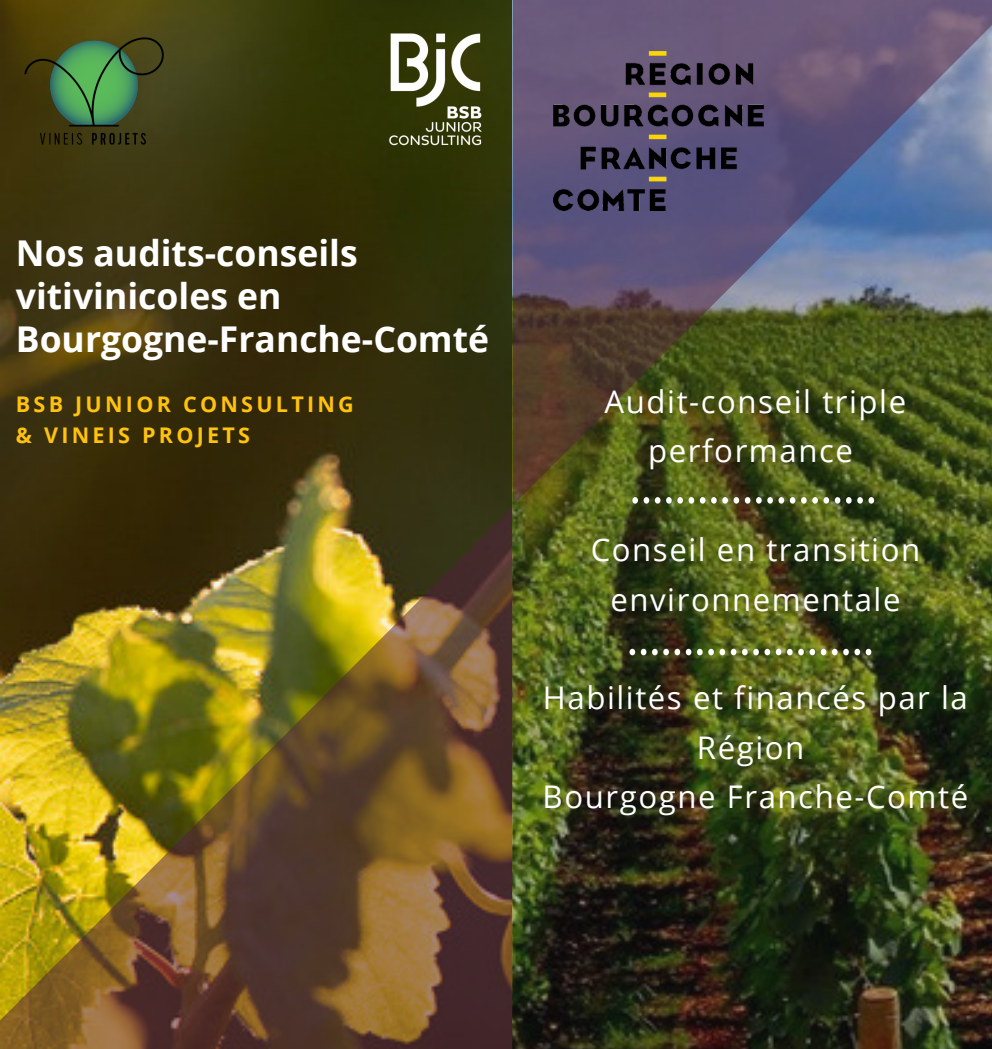
<style>
.page{position:relative;width:992px;height:1049px;background:#fff}
.page>*{position:absolute;margin:0;border:0;box-sizing:border-box;transform-origin:0 0}
.t1{font:700 35.5px/43.2px "Open Sans";color:#fff}
.t2{font:31.25px/49.2px "Open Sans";letter-spacing:.05em;color:#fff;text-align:center}
.t3{font:700 21.5px "Open Sans";letter-spacing:.15em;color:#fec20f}
</style>
<div class="page">
<img style="left:0;top:0;width:992px;height:1048px">
<img style="left:16px;top:24px;width:161px;height:131px">
<img style="left:388px;top:31px;width:95px;height:117px">
<svg style="left:513px;top:0;width:479px;height:505px"></svg>
<img style="left:553px;top:51px;width:210px;height:160px">
<svg style="left:630px;top:648px;width:241px;height:7px"></svg>
<svg style="left:632px;top:497px;width:242px;height:6px"></svg>
<img style="left:0;top:507px;width:512px;height:541px">
<p class="t1" style="left:16px;top:230px;width:343px">Nos audits-conseils vitivinicoles en</p>
<p class="t1" style="left:16px;top:317px;width:475px">Bourgogne-Franche-Comté</p>
<p class="t3" style="left:16px;top:389px;width:340px">BSB JUNIOR CONSULTING</p>
<p class="t3" style="left:16px;top:420px;width:236px">&amp; VINEIS PROJETS</p>
<p class="t2" style="left:605px;top:376px;width:303px">Audit-conseil triple performance</p>
<p class="t2" style="left:591px;top:524px;width:331px">Conseil en transition environnementale</p>
<p class="t2" style="left:543px;top:672px;width:426px">Habilités et financés par la<br>Région</p>
<p class="t2" style="left:543px;top:771px;width:427px">Bourgogne Franche-Comté</p>
</div>
